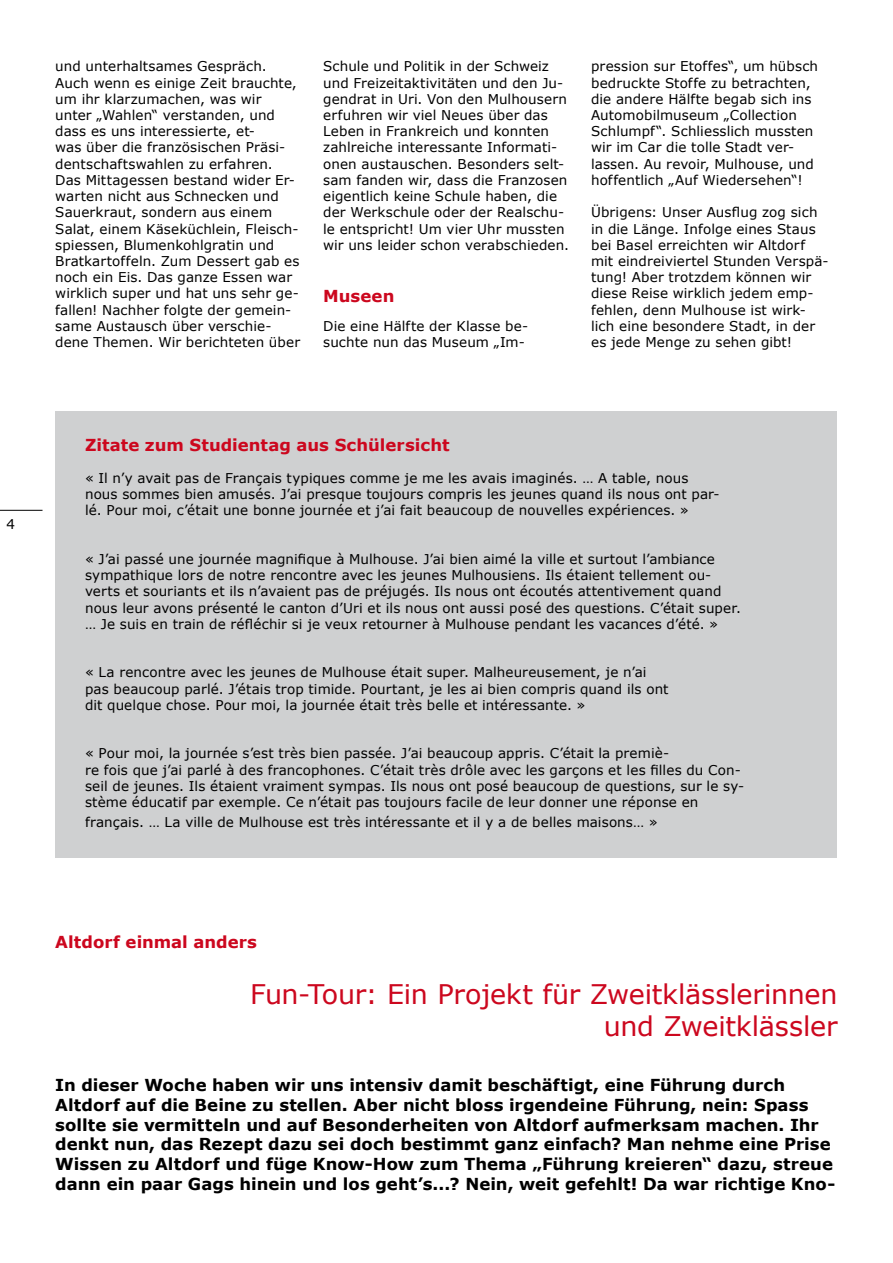
<style>
.page{position:relative;width:893px;height:1263px;background:#fff}
.page>*{position:absolute;margin:0;border:0;box-sizing:border-box;transform-origin:0 0}
.t1{font:27px/32.4px "Verdana";letter-spacing:-.01em;color:#cc071e;text-align:right}
.t2{font:700 16.5px/19.8px "Verdana";color:#000}
.t3{font:700 16.5px "Verdana";color:#cc071e}
.t4{font:13.5px/16.2px "Verdana";letter-spacing:.005em;color:#000}
</style>
<div class="page">
<hr style="left:0;top:510px;width:43px;height:1px;background:#000">
<div style="left:56px;top:410px;width:781px;height:447px;background:#cfd0d1"></div>
<p class="t4" style="left:55px;top:58px;width:246px">und unterhaltsames Gespräch.<br>Auch wenn es einige Zeit brauchte, um ihr klarzumachen, was wir unter „Wahlen“ verstanden, und dass es uns interessierte, et-<br>was über die französischen Präsi&shy;dentschaftswahlen zu erfahren.<br>Das Mittagessen bestand wider Er&shy;warten nicht aus Schnecken und<br>Sauerkraut, sondern aus einem<br>Salat, einem Käseküchlein, Fleisch&shy;spiessen, Blumenkohlgratin und<br>Bratkartoffeln. Zum Dessert gab es noch ein Eis. Das ganze Essen war wirklich super und hat uns sehr ge&shy;fallen! Nachher folgte der gemein&shy;same Austausch über verschie&shy;dene Themen. Wir berichteten über</p>
<p class="t4" style="left:323px;top:58px;width:247px">Schule und Politik in der Schweiz und Freizeitaktivitäten und den Ju&shy;gendrat in Uri. Von den Mulhousern erfuhren wir viel Neues über das Leben in Frankreich und konnten zahlreiche interessante Informati&shy;onen austauschen. Besonders selt&shy;sam fanden wir, dass die Franzosen eigentlich keine Schule haben, die der Werkschule oder der Realschu&shy;le entspricht! Um vier Uhr mussten wir uns leider schon verabschieden.</p>
<p class="t3" style="left:323px;top:285px;width:73px">Museen</p>
<p class="t4" style="left:323px;top:317px;width:207px">Die eine Hälfte der Klasse be&shy;suchte nun das Museum „Im-</p>
<p class="t4" style="left:591px;top:58px;width:229px">pression sur Etoffes“, um hübsch bedruckte Stoffe zu betrachten, die andere Hälfte begab sich ins<br>Automobilmuseum „Collection<br>Schlumpf“. Schliesslich mussten wir im Car die tolle Stadt ver&shy;lassen. Au revoir, Mulhouse, und hoffentlich „Auf Wiedersehen“!</p>
<p class="t4" style="left:591px;top:204px;width:239px">Übrigens: Unser Ausflug zog sich in die Länge. Infolge eines Staus bei Basel erreichten wir Altdorf mit eindreiviertel Stunden Verspä&shy;tung! Aber trotzdem können wir diese Reise wirklich jedem emp&shy;fehlen, denn Mulhouse ist wirk&shy;lich eine besondere Stadt, in der es jede Menge zu sehen gibt!</p>
<p class="t3" style="left:85px;top:434px;width:366px">Zitate zum Studientag aus Schülersicht</p>
<p class="t4" style="left:85px;top:470px;width:636px">« Il n’y avait pas de Français typiques comme je me les avais imaginés. … A table, nous nous sommes bien amusés. J’ai presque toujours compris les jeunes quand ils nous ont par&shy;lé. Pour moi, c’était une bonne journée et j’ai fait beaucoup de nouvelles expériences. »</p>
<p class="t4" style="left:85px;top:551px;width:657px">« J’ai passé une journée magnifique à Mulhouse. J’ai bien aimé la ville et surtout l’ambiance sympathique lors de notre rencontre avec les jeunes Mulhousiens. Ils étaient tellement ou&shy;verts et souriants et ils n’avaient pas de préjugés. Ils nous ont écoutés attentivement quand nous leur avons présenté le canton d’Uri et ils nous ont aussi posé des questions. C’était super. … Je suis en train de réfléchir si je veux retourner à Mulhouse pendant les vacances d’été. »</p>
<p class="t4" style="left:85px;top:664px;width:585px">« La rencontre avec les jeunes de Mulhouse était super. Malheureusement, je n’ai pas beaucoup parlé. J’étais trop timide. Pourtant, je les ai bien compris quand ils ont dit quelque chose. Pour moi, la journée était très belle et intéressante. »</p>
<p class="t4" style="left:85px;top:745px;width:661px">« Pour moi, la journée s’est très bien passée. J’ai beaucoup appris. C’était la premiè-<br>re fois que j’ai parlé à des francophones. C’était très drôle avec les garçons et les filles du Con&shy;seil de jeunes. Ils étaient vraiment sympas. Ils nous ont posé beaucoup de questions, sur le sy&shy;stème éducatif par exemple. Ce n’était pas toujours facile de leur donner une réponse en</p>
<p class="t4" style="left:85px;top:813px;width:574px">français. … La ville de Mulhouse est très intéressante et il y a de belles maisons… »</p>
<p class="t3" style="left:55px;top:932px;width:203px">Altdorf einmal anders</p>
<h1 class="t1" style="left:250px;top:977px;width:589px">Fun-Tour: Ein Projekt für Zweitklässlerinnen und Zweitklässler</h1>
<p class="t2" style="left:55px;top:1074px;width:782px">In dieser Woche haben wir uns intensiv damit beschäftigt, eine Führung durch Altdorf auf die Beine zu stellen. Aber nicht bloss irgendeine Führung, nein: Spass sollte sie vermitteln und auf Besonderheiten von Altdorf aufmerksam machen. Ihr denkt nun, das Rezept dazu sei doch bestimmt ganz einfach? Man nehme eine Prise Wissen zu Altdorf und füge Know-How zum Thema „Führung kreieren“ dazu, streue dann ein paar Gags hinein und los geht’s...? Nein, weit gefehlt! Da war richtige Kno-</p>
</div>
